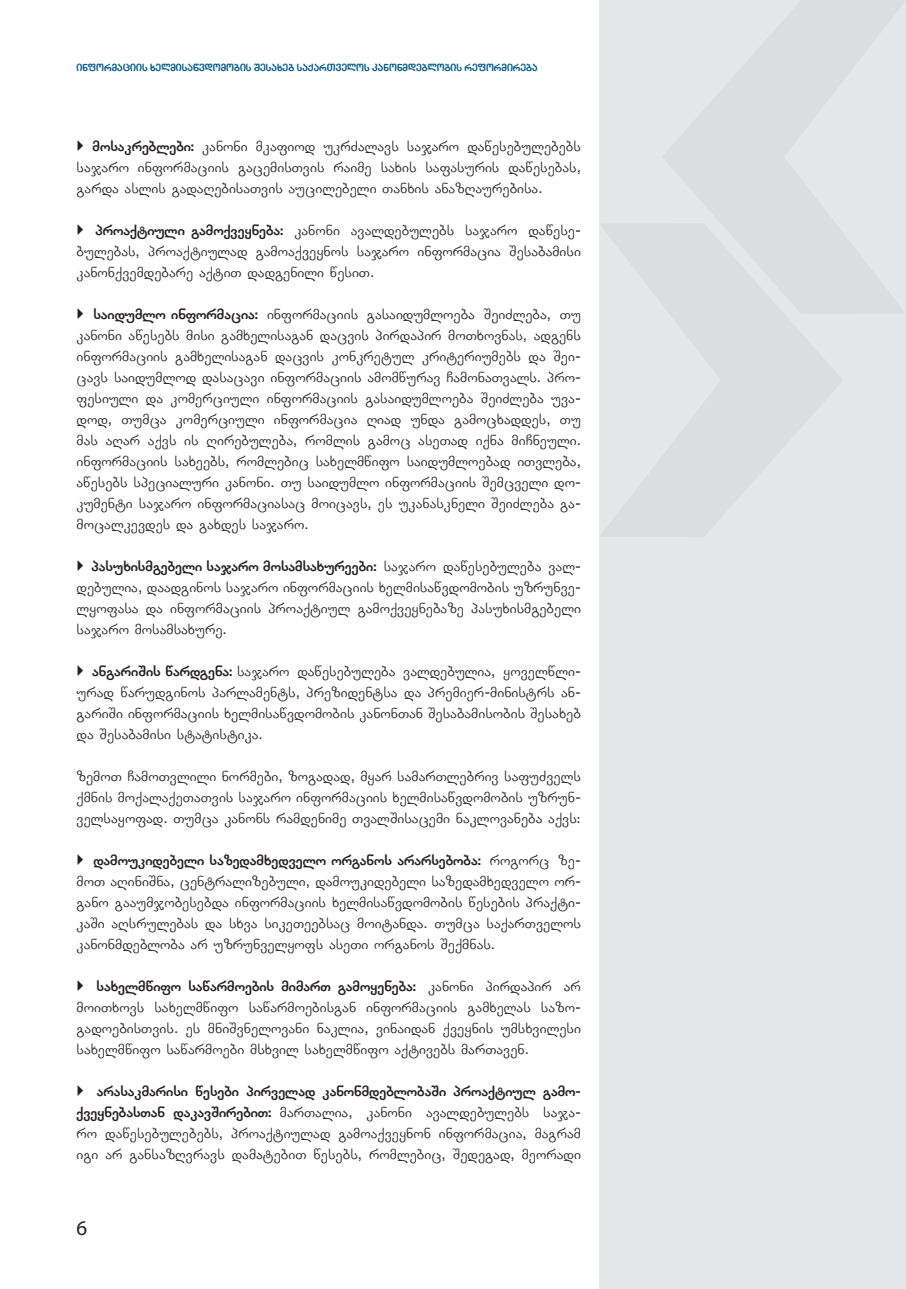
<style>
.page{position:relative;width:906px;height:1289px;background:#fff}
.page>*{position:absolute;margin:0;border:0;box-sizing:border-box;transform-origin:0 0}
.t1{font:21px "Myriad Pro";color:#231f20}
.TEXT{font:15px/21px "A Kolkhety N";color:#231f20;text-align:justify}
.t2{font:700 10.5px "A Kolkhety M";color:#015a8e}
.s1{font-weight:700}
</style>
<div class="page">
<div style="left:599px;top:0;width:307px;height:1288px;background:#e6e7e9"></div>
<p class="t2" style="left:77px;top:63px;width:462px">INFORMACIIS XELMISAWVDOMOBIS SESAXEB SAQARTVELOS KANONMDEBLOBIS REFORMIREBA</p>
<p class="TEXT" style="left:77px;top:136px;width:506px;text-indent:16px"><span class="s1">MOSAKREBLEBI:</span> KANONI MKAFIOD UKRZALAVS SAJARO DAWESEBULEBEBS SAJARO INFORMACIIS GACEMISTVIS RAIME SAXIS SAFASURIS DAWESEBAS, GARDA ASLIS GADAREBISATVIS AUCILEBELI TANXIS ANAZRAUREBISA.</p>
<p class="TEXT" style="left:77px;top:220px;width:506px;text-indent:19px"><span class="s1">PROAQTIULI GAMOQVEYNEBA:</span> KANONI AVALDEBULEBS SAJARO DAWESE-BULEBAS, PROAQTIULAD GAMOAQVEYNOS SAJARO INFORMACIA SESABAMISI KANONQVEMDEBARE AQTIT DADGENILI WESIT.</p>
<p class="TEXT" style="left:77px;top:304px;width:506px;text-indent:17px"><span class="s1">SAIDUMLO INFORMACIA:</span> INFORMACIIS GASAIDUMLOEBA SEIZLEBA, TU KANONI AWESEBS MISI GAMXELISAGAN DACVIS PIRDAPIR MOTXOVNAS, ADGENS INFORMACIIS GAMXELISAGAN DACVIS KONKRETUL KRITERIUMEBS DA SEI-CAVS SAIDUMLOD DASACAVI INFORMACIIS AMOMWURAV CAMONATVALS. PRO-FESIULI DA KOMERCIULI INFORMACIIS GASAIDUMLOEBA SEIZLEBA UVA-DOD, TUMCA KOMERCIULI INFORMACIA RIAD UNDA GAMOCXADDES, TU MAS ARAR AQVS IS RIREBULEBA, ROMLIS GAMOC ASETAD IQNA MICNEULI.<br>INFORMACIIS SAXEEBS, ROMLEBIC SAXELMWIFO SAIDUMLOEBAD ITVLEBA, AWESEBS SPECIALURI KANONI. TU SAIDUMLO INFORMACIIS SEMCVELI DO-KUMENTI SAJARO INFORMACIASAC MOICAVS, ES UKANASKNELI SEIZLEBA GA-MOCALKEVDES DA GAXDES SAJARO.</p>
<p class="TEXT" style="left:77px;top:556px;width:506px;text-indent:15px"><span class="s1">PASUXISMGEBELI SAJARO MOSAMSAXUREEBI:</span> SAJARO DAWESEBULEBA VAL-DEBULIA, DAADGINOS SAJARO INFORMACIIS XELMISAWVDOMOBIS UZRUNVE-LYOFASA DA INFORMACIIS PROAQTIUL GAMOQVEYNEBAZE PASUXISMGEBELI SAJARO MOSAMSAXURE.</p>
<p class="TEXT" style="left:77px;top:661px;width:506px;text-indent:16px"><span class="s1">ANGARISIS WARDGENA:</span> SAJARO DAWESEBULEBA VALDEBULIA, YOVELWLI-URAD WARUDGINOS PARLAMENTS, PREZIDENTSA DA PREMIER-MINISTRS AN-GARISI INFORMACIIS XELMISAWVDOMOBIS KANONTAN SESABAMISOBIS SESAXEB DA SESABAMISI STATISTIKA.</p>
<p class="TEXT" style="left:77px;top:766px;width:506px">ZEMOT CAMOTVLILI NORMEBI, ZOGADAD, MYAR SAMARTLEBRIV SAFUZVELS QMNIS MOQALAQETATVIS SAJARO INFORMACIIS XELMISAWVDOMOBIS UZRUN-VELSAYOFAD. TUMCA KANONS RAMDENIME TVALSISACEMI NAKLOVANEBA AQVS:</p>
<p class="TEXT" style="left:77px;top:850px;width:506px;text-indent:17px"><span class="s1">DAMOUKIDEBELI SAZEDAMXEDVELO ORGANOS ARARSEBOBA:</span> ROGORC ZE-MOT ARINISNA, CENTRALIZEBULI, DAMOUKIDEBELI SAZEDAMXEDVELO OR-GANO GAAUMJOBESEBDA INFORMACIIS XELMISAWVDOMOBIS WESEBIS PRAQTI-KASI ARSRULEBAS DA SXVA SIKETEEBSAC MOITANDA. TUMCA SAQARTVELOS KANONMDEBLOBA AR UZRUNVELYOFS ASETI ORGANOS SEQMNAS.</p>
<p class="TEXT" style="left:77px;top:976px;width:506px;text-indent:20px"><span class="s1">SAXELMWIFO SAWARMOEBIS MIMART GAMOYENEBA:</span> KANONI PIRDAPIR AR MOITXOVS SAXELMWIFO SAWARMOEBISGAN INFORMACIIS GAMXELAS SAZO-GADOEBISTVIS. ES MNISVNELOVANI NAKLIA, VINAIDAN QVEYNIS UMSXVILESI SAXELMWIFO SAWARMOEBI MSXVIL SAXELMWIFO AQTIVEBS MARTAVEN.</p>
<p class="TEXT" style="left:77px;top:1081px;width:506px;text-indent:20px"><span class="s1">ARASAKMARISI WESEBI PIRVELAD KANONMDEBLOBASI PROAQTIUL GAMO-QVEYNEBASTAN DAKAVSIREBIT:</span> MARTALIA, KANONI AVALDEBULEBS SAJA-RO DAWESEBULEBEBS, PROAQTIULAD GAMOAQVEYNON INFORMACIA, MAGRAM IGI AR GANSAZRVRAVS DAMATEBIT WESEBS, ROMLEBIC, SEDEGAD, MEORADI</p>
<h1 class="t1" style="left:77px;top:1214px;width:12px">6</h1>
</div>
